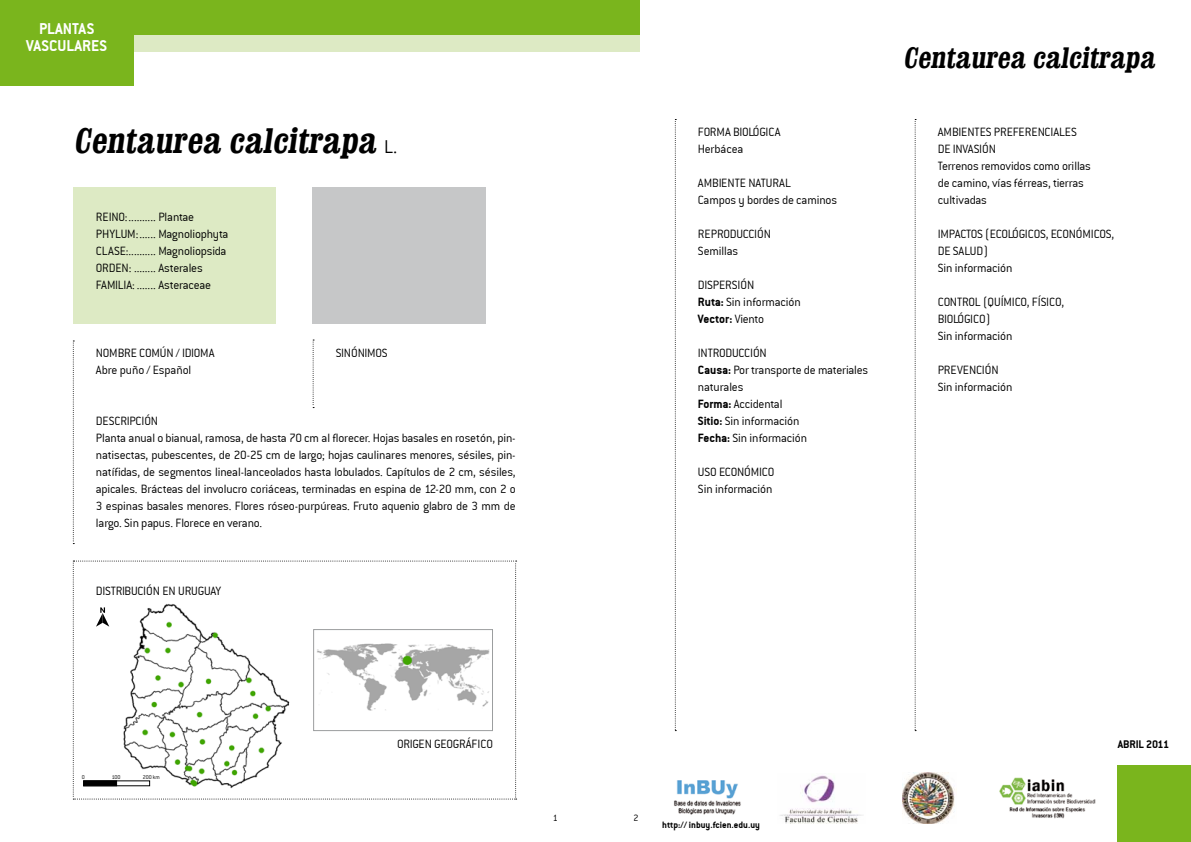
<style>
.page{position:relative;width:1191px;height:842px;background:#fff}
.page>*{position:absolute;margin:0;border:0;box-sizing:border-box;transform-origin:0 0}
.t1{font:700 condensed 36px "Clarendon";color:#000}
.t2{font:700 condensed 30px "Clarendon";color:#000}
.t3{font:17px/17px "Conduit ITCTT Bold";color:#fff;text-align:center}
.t4{font:13px/17px "Conduit ITCTT Light";letter-spacing:-.015em;color:#000}
.t5{font:13px "Conduit ITCTT Bold";color:#000}
.t6{font:12px "Conduit ITCTT Bold";letter-spacing:-.01em;color:#000}
.t7{font:10px "Conduit ITCTT Bold";color:#000}
.t8{font:10px "Conduit ITCTT Light";color:#000}
.t9{font:6px "Conduit ITCTT Light";color:#000}
.s1{font-family:"Conduit ITCTT Light";font-weight:400;font-stretch:normal;font-size:20px}
.s2{font-family:"Conduit ITCTT Bold"}
.s3{font-family:"Conduit ITCTT Light"}
</style>
<div class="page">
<div style="left:73px;top:187px;width:203px;height:136px;background:#ddeac4"></div>
<div style="left:313px;top:187px;width:173px;height:136px;background:#c6c7c8"></div>
<div style="left:0;top:34px;width:639px;height:17px;background:#ddeac4"></div>
<div style="left:0;top:0;width:639px;height:34px;background:#7ab51d"></div>
<div style="left:0;top:17px;width:133px;height:68px;background:#7ab51d"></div>
<div style="left:1117px;top:765px;width:74px;height:77px;background:#7ab51d"></div>
<svg style="left:73px;top:340px;width:1px;height:204px"></svg>
<svg style="left:313px;top:340px;width:1px;height:68px"></svg>
<img style="left:674px;top:780px;width:67px;height:35px">
<img style="left:902px;top:773px;width:53px;height:51px">
<img style="left:780px;top:775px;width:83px;height:48px">
<img style="left:999px;top:778px;width:96px;height:41px">
<svg style="left:675px;top:119px;width:1px;height:612px"></svg>
<svg style="left:914px;top:119px;width:2px;height:612px"></svg>
<svg style="left:73px;top:561px;width:443px;height:238px"></svg>
<div style="left:83px;top:780px;width:34px;height:6px;background:#000"></div>
<div style="left:83px;top:780px;width:67px;height:6px;border:1px solid #000"></div>
<h3 class="t3" style="left:26px;top:20px;width:82px">PLANTAS<br>VASCULARES</h3>
<h1 class="t1" style="left:73px;top:118px;width:325px">Centaurea calcitrapa <span class="s1">L .</span></h1>
<p class="t4" style="left:96px;top:208px;width:134px">REINO:.......... Plantae<br>PHYLUM:...... Magnoliophyta<br>CLASE:.......... Magnoliopsida<br>ORDEN: ........ Asterales<br>FAMILIA: ....... Asteraceae</p>
<p class="t4" style="left:96px;top:344px;width:120px">NOMBRE COMÚN / IDIOMA<br>Abre puño / Español</p>
<p class="t4" style="left:336px;top:344px;width:53px">SINÓNIMOS</p>
<p class="t4" style="left:96px;top:412px;width:421px">DESCRIPCIÓN<br>Planta anual o bianual, ramosa, de hasta 70 cm al florecer. Hojas basales en rosetón, pin&shy;natisectas, pubescentes, de 20-25 cm de largo; hojas caulinares menores, sésiles, pin&shy;natífidas, de segmentos lineal-lanceolados hasta lobulados. Capítulos de 2 cm, sésiles, apicales. Brácteas del involucro coriáceas, terminadas en espina de 12-20 mm, con 2 o 3 espinas basales menores. Flores róseo-purpúreas. Fruto aquenio glabro de 3 mm de largo. Sin papus. Florece en verano.</p>
<p class="t4" style="left:96px;top:582px;width:127px">DISTRIBUCIÓN EN URUGUAY</p>
<p class="t4" style="left:698px;top:123px;width:84px">FORMA BIOlÓGICA<br>Herbácea</p>
<p class="t4" style="left:698px;top:174px;width:13px">Ambiente</p>
<p class="t4" style="left:698px;top:174px;width:141px;text-indent:50px">natural<br>Campos y bordes de caminos</p>
<p class="t4" style="left:698px;top:225px;width:42px">Reproducción<br>Semillas</p>
<p class="t4" style="left:698px;top:276px;width:104px">Dispersión<br><span class="s2">Ruta:</span> Sin información</p>
<p class="t5" style="left:698px;top:311px;width:68px">Vector: <span class="s3">Viento</span></p>
<p class="t4" style="left:698px;top:344px;width:172px">Introducción<br><span class="s2">Causa:</span> Por transporte de materiales naturales<br><span class="s2">Forma:</span> Accidental<br><span class="s2">Sitio:</span> Sin información<br><span class="s2">Fecha:</span> Sin información</p>
<p class="t4" style="left:698px;top:463px;width:78px">USO ECONÓMICO<br>Sin información</p>
<h2 class="t2" style="left:902px;top:39px;width:259px">Centaurea calcitrapa</h2>
<p class="t4" style="left:937px;top:124px;width:13px">Ambientes</p>
<p class="t4" style="left:994px;top:124px;width:7px">preferenciales</p>
<p class="t4" style="left:937px;top:141px;width:155px">de invasión<br>Terrenos removidos como orillas de camino, vías férreas, tierras cultivadas</p>
<p class="t4" style="left:937px;top:226px;width:10px">Impactos</p>
<p class="t4" style="left:985px;top:226px;width:12px">(ecológicos</p>
<p class="t4" style="left:1045px;top:226px;width:70px">, ECONÓMICOS,</p>
<p class="t4" style="left:937px;top:243px;width:76px">DE SALUD)<br>Sin información</p>
<p class="t4" style="left:937px;top:294px;width:13px">Control</p>
<p class="t4" style="left:983px;top:294px;width:28px">(Químico</p>
<p class="t4" style="left:1027px;top:294px;width:39px">, físico,</p>
<p class="t4" style="left:937px;top:311px;width:7px">biológico</p>
<p class="t4" style="left:937px;top:311px;width:76px;text-indent:48px">)<br>Sin información</p>
<p class="t4" style="left:937px;top:362px;width:76px">Prevención<br>Sin información</p>
<p class="t9" style="left:82px;top:773px;width:5px">0</p>
<p class="t9" style="left:112px;top:773px;width:10px">100</p>
<p class="t9" style="left:143px;top:773px;width:19px">200 km</p>
<p class="t4" style="left:397px;top:735px;width:97px">ORIGEN GEOGRÁFICO</p>
<p class="t8" style="left:553px;top:812px;width:7px">1</p>
<p class="t8" style="left:633px;top:812px;width:7px">2</p>
<p class="t7" style="left:662px;top:819px;width:99px">http:// inbuy.fcien.edu.uy</p>
<p class="t6" style="left:1117px;top:737px;width:53px">ABRIL 2011</p>
</div>
